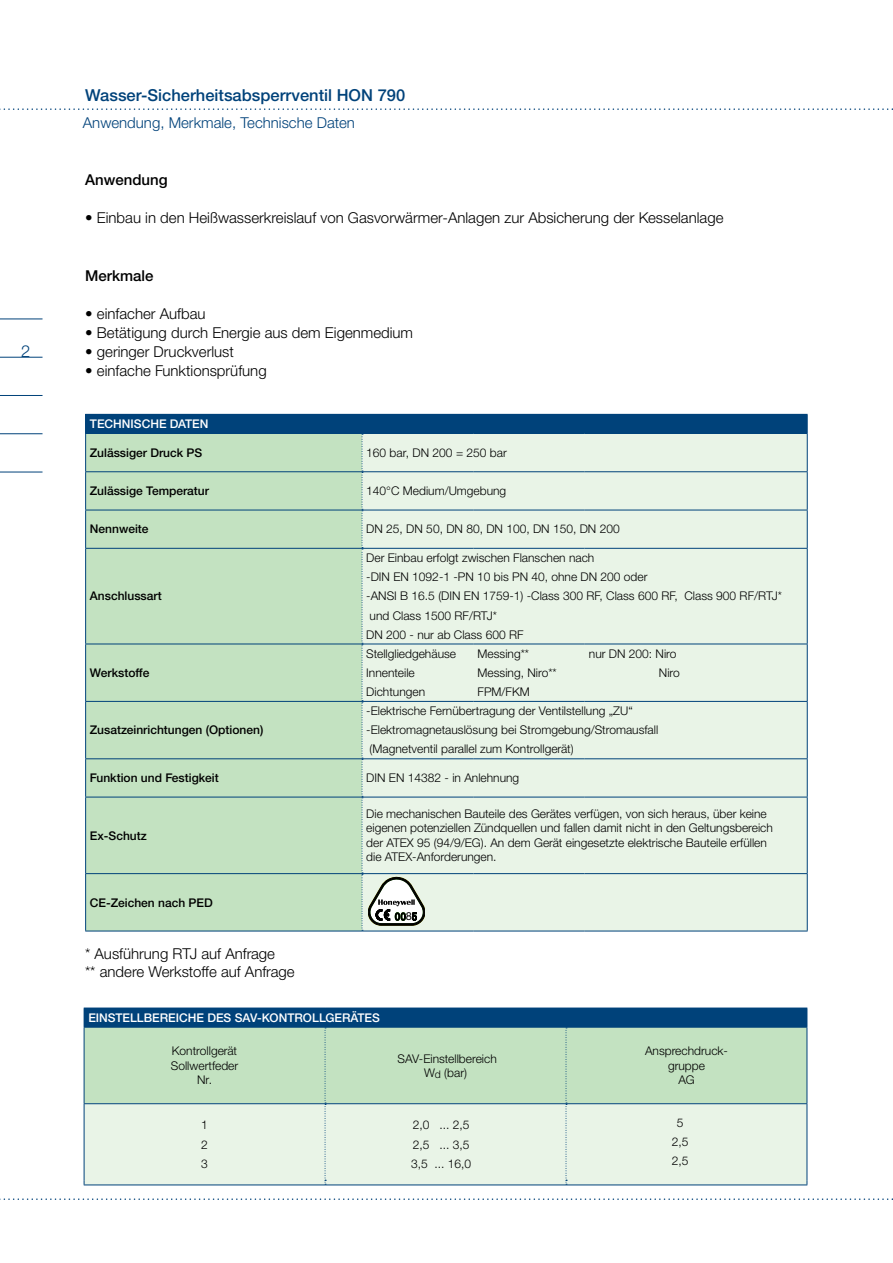
<style>
.page{position:relative;width:893px;height:1263px;background:#fff}
.page>*{position:absolute;margin:0;border:0;box-sizing:border-box;transform-origin:0 0}
.t1{font:500 16.5px "Helvetica Neue LTW1 G";color:#00427a}
.t2{font:300 16.5px "Helvetica Neue LTW1 G";color:#00427a}
.t3{font:300 15px/18px "Helvetica Neue LTW1 G";color:#000}
.t4{font:300 15px "Helvetica Neue LTW1 G";color:#00427a}
.t5{font:500 15px "Helvetica Neue LTW1 G";color:#000}
.t6{font:300 12px/19.2px "Helvetica Neue LTW1 G";color:#000}
.t7{font:500 12px "Helvetica Neue LTW1 G";color:#000}
.t8{font:500 12px "Helvetica Neue LTW1 G";color:#fff}
.t9{font:11.1px "Helvetica Neue LTW1 G";color:#000}
</style>
<div class="page">
<hr style="left:0;top:319px;width:43px;height:1px;background:#00427a">
<hr style="left:0;top:357px;width:43px;height:1px;background:#00427a">
<hr style="left:0;top:395px;width:43px;height:1px;background:#00427a">
<hr style="left:0;top:433px;width:43px;height:1px;background:#00427a">
<hr style="left:0;top:472px;width:43px;height:1px;background:#00427a">
<svg style="left:0;top:108px;width:893px;height:2px"></svg>
<svg style="left:0;top:1198px;width:893px;height:2px"></svg>
<div style="left:86px;top:414px;width:721px;height:19px;background:#00427a"></div>
<div style="left:86px;top:434px;width:276px;height:497px;background:#c3e2c1"></div>
<div style="left:428px;top:434px;width:379px;height:497px;background:#e9f4e7"></div>
<hr style="left:85px;top:414px;width:277px;height:1px;background:#00427a">
<svg style="left:85px;top:415px;width:1px;height:18px"></svg>
<hr style="left:585px;top:414px;width:223px;height:1px;background:#00427a">
<svg style="left:807px;top:415px;width:1px;height:18px"></svg>
<hr style="left:85px;top:433px;width:277px;height:1px;background:#00427a">
<hr style="left:85px;top:434px;width:1px;height:37px;background:#00427a">
<hr style="left:362px;top:433px;width:111px;height:1px;background:#00427a">
<hr style="left:473px;top:433px;width:112px;height:1px;background:#00427a">
<hr style="left:585px;top:433px;width:223px;height:1px;background:#00427a">
<hr style="left:807px;top:434px;width:1px;height:37px;background:#00427a">
<hr style="left:85px;top:472px;width:1px;height:38px;background:#00427a">
<hr style="left:807px;top:472px;width:1px;height:38px;background:#00427a">
<hr style="left:85px;top:510px;width:1px;height:38px;background:#00427a">
<hr style="left:807px;top:510px;width:1px;height:38px;background:#00427a">
<hr style="left:85px;top:549px;width:1px;height:95px;background:#00427a">
<hr style="left:807px;top:549px;width:1px;height:95px;background:#00427a">
<hr style="left:85px;top:644px;width:1px;height:57px;background:#00427a">
<hr style="left:807px;top:644px;width:1px;height:57px;background:#00427a">
<hr style="left:85px;top:702px;width:1px;height:56px;background:#00427a">
<hr style="left:807px;top:702px;width:1px;height:56px;background:#00427a">
<hr style="left:85px;top:759px;width:1px;height:38px;background:#00427a">
<hr style="left:807px;top:759px;width:1px;height:38px;background:#00427a">
<hr style="left:85px;top:797px;width:1px;height:76px;background:#00427a">
<hr style="left:807px;top:797px;width:1px;height:76px;background:#00427a">
<hr style="left:85px;top:874px;width:1px;height:57px;background:#00427a">
<hr style="left:807px;top:874px;width:1px;height:57px;background:#00427a">
<hr style="left:85px;top:471px;width:277px;height:1px;background:#00427a">
<hr style="left:362px;top:471px;width:111px;height:1px;background:#00427a">
<hr style="left:473px;top:471px;width:112px;height:1px;background:#00427a">
<hr style="left:585px;top:471px;width:223px;height:1px;background:#00427a">
<hr style="left:85px;top:510px;width:277px;height:1px;background:#00427a">
<hr style="left:362px;top:510px;width:111px;height:1px;background:#00427a">
<hr style="left:473px;top:510px;width:112px;height:1px;background:#00427a">
<hr style="left:585px;top:510px;width:223px;height:1px;background:#00427a">
<hr style="left:85px;top:548px;width:277px;height:1px;background:#00427a">
<hr style="left:362px;top:548px;width:111px;height:1px;background:#00427a">
<hr style="left:473px;top:548px;width:112px;height:1px;background:#00427a">
<hr style="left:585px;top:548px;width:223px;height:1px;background:#00427a">
<hr style="left:85px;top:644px;width:277px;height:1px;background:#00427a">
<hr style="left:362px;top:644px;width:111px;height:1px;background:#00427a">
<hr style="left:473px;top:644px;width:112px;height:1px;background:#00427a">
<hr style="left:585px;top:644px;width:223px;height:1px;background:#00427a">
<hr style="left:85px;top:701px;width:277px;height:1px;background:#00427a">
<hr style="left:362px;top:701px;width:111px;height:1px;background:#00427a">
<hr style="left:473px;top:701px;width:112px;height:1px;background:#00427a">
<hr style="left:585px;top:701px;width:223px;height:1px;background:#00427a">
<hr style="left:85px;top:758px;width:277px;height:1px;background:#00427a">
<hr style="left:362px;top:758px;width:111px;height:1px;background:#00427a">
<hr style="left:473px;top:758px;width:112px;height:1px;background:#00427a">
<hr style="left:585px;top:758px;width:223px;height:1px;background:#00427a">
<hr style="left:85px;top:797px;width:277px;height:1px;background:#00427a">
<hr style="left:362px;top:797px;width:111px;height:1px;background:#00427a">
<hr style="left:473px;top:797px;width:112px;height:1px;background:#00427a">
<hr style="left:585px;top:797px;width:223px;height:1px;background:#00427a">
<hr style="left:85px;top:873px;width:277px;height:1px;background:#00427a">
<hr style="left:362px;top:873px;width:111px;height:1px;background:#00427a">
<hr style="left:473px;top:873px;width:112px;height:1px;background:#00427a">
<hr style="left:585px;top:873px;width:223px;height:1px;background:#00427a">
<hr style="left:85px;top:931px;width:277px;height:1px;background:#00427a">
<hr style="left:362px;top:931px;width:111px;height:1px;background:#00427a">
<hr style="left:473px;top:931px;width:112px;height:1px;background:#00427a">
<hr style="left:585px;top:931px;width:223px;height:1px;background:#00427a">
<div style="left:84px;top:1008px;width:723px;height:19px;background:#00427a"></div>
<div style="left:85px;top:1028px;width:722px;height:75px;background:#c3e2c1"></div>
<div style="left:85px;top:1104px;width:722px;height:80px;background:#e9f4e7"></div>
<svg style="left:807px;top:1008px;width:1px;height:19px"></svg>
<hr style="left:84px;top:1027px;width:241px;height:1px;background:#00427a">
<hr style="left:84px;top:1027px;width:1px;height:76px;background:#00427a">
<hr style="left:325px;top:1027px;width:241px;height:1px;background:#00427a">
<hr style="left:566px;top:1027px;width:241px;height:1px;background:#00427a">
<hr style="left:807px;top:1027px;width:1px;height:76px;background:#00427a">
<hr style="left:84px;top:1103px;width:241px;height:1px;background:#00427a">
<hr style="left:84px;top:1104px;width:1px;height:76px;background:#00427a">
<hr style="left:325px;top:1103px;width:241px;height:1px;background:#00427a">
<hr style="left:566px;top:1103px;width:241px;height:1px;background:#00427a">
<hr style="left:807px;top:1104px;width:1px;height:76px;background:#00427a">
<hr style="left:84px;top:1184px;width:241px;height:1px;background:#00427a">
<hr style="left:325px;top:1184px;width:241px;height:1px;background:#00427a">
<hr style="left:566px;top:1184px;width:241px;height:1px;background:#00427a">
<svg style="left:325px;top:1027px;width:1px;height:158px"></svg>
<svg style="left:566px;top:1027px;width:1px;height:158px"></svg>
<svg style="left:362px;top:434px;width:66px;height:497px;background:#deeadf"></svg>
<h1 class="t2" style="left:21px;top:341px;width:11px">2</h1>
<h1 class="t1" style="left:85px;top:85px;width:322px">Wasser-sicherheitsabsperrventil HON 790</h1>
<p class="t4" style="left:83px;top:113px;width:274px">Anwendung, Merkmale, Technische Daten</p>
<p class="t5" style="left:85px;top:171px;width:84px">Anwendung</p>
<p class="t3" style="left:85px;top:209px;width:640px">• Einbau in den Heißwasserkreislauf von Gasvorwärmer-Anlagen zur Absicherung der Kesselanlage</p>
<p class="t5" style="left:85px;top:266px;width:70px">Merkmale</p>
<p class="t3" style="left:85px;top:305px;width:122px">• einfacher Aufbau</p>
<p class="t3" style="left:85px;top:324px;width:329px">• Betätigung durch Energie aus dem Eigenmedium</p>
<p class="t3" style="left:85px;top:343px;width:150px">• geringer Druckverlust</p>
<p class="t3" style="left:85px;top:362px;width:183px">• einfache Funktionsprüfung</p>
<p class="t8" style="left:90px;top:417px;width:120px">technische daten</p>
<p class="t7" style="left:90px;top:445px;width:113px">Zulässiger Druck PS</p>
<p class="t6" style="left:366px;top:443px;width:142px">160 bar, DN 200 = 250 bar</p>
<p class="t7" style="left:90px;top:484px;width:121px">Zulässige Temperatur</p>
<p class="t6" style="left:366px;top:481px;width:141px">140°C Medium/Umgebung</p>
<p class="t7" style="left:90px;top:522px;width:60px">Nennweite</p>
<p class="t6" style="left:366px;top:519px;width:255px">DN 25, DN 50, DN 80, DN 100, DN 150, DN 200</p>
<p class="t7" style="left:90px;top:589px;width:73px">Anschlussart</p>
<p class="t7" style="left:90px;top:665px;width:61px">Werkstoffe</p>
<p class="t7" style="left:90px;top:723px;width:175px">Zusatzeinrichtungen (Optionen)</p>
<p class="t6" style="left:366px;top:548px;width:417px">Der Einbau erfolgt zwischen Flanschen nach<br>-DIN EN 1092-1 -PN 10 bis PN 40, ohne DN 200 oder<br>-ANSI B 16.5 (DIN EN 1759-1) -Class 300 RF, Class 600 RF, Class 900 RF/RTJ* und Class 1500 RF/RTJ*<br>DN 200 - nur ab Class 600 RF</p>
<p class="t6" style="left:366px;top:644px;width:91px">Stellgliedgehäuse<br>Innenteile<br>Dichtungen</p>
<p class="t6" style="left:478px;top:644px;width:81px">Messing**<br>Messing, Niro**<br>FPM/FKM</p>
<p class="t6" style="left:589px;top:644px;width:93px;text-align:right">nur DN 200: Niro<br>Niro</p>
<p class="t6" style="left:366px;top:701px;width:293px">-Elektrische Fernübertragung der Ventilstellung „ZU“ -Elektromagnetauslösung bei Stromgebung/Stromausfall (Magnetventil parallel zum Kontrollgerät)</p>
<p class="t7" style="left:90px;top:771px;width:130px">Funktion und Festigkeit</p>
<p class="t6" style="left:366px;top:768px;width:154px">DIN EN 14382 - in Anlehnung</p>
<p class="t7" style="left:90px;top:828px;width:58px">Ex-Schutz</p>
<p class="t7" style="left:90px;top:895px;width:116px">CE-Zeichen nach PED</p>
<p class="t3" style="left:85px;top:945px;width:211px">* Ausführung RTJ auf Anfrage<br>** andere Werkstoffe auf Anfrage</p>
<p class="t6" style="left:366px;top:806px;width:408px;line-height:14.4px">Die mechanischen Bauteile des Gerätes verfügen, von sich heraus, über keine eigenen potenziellen Zündquellen und fallen damit nicht in den Geltungsbereich der ATEX 95 (94/9/EG). An dem Gerät eingesetzte elektrische Bauteile erfüllen die ATEX-Anforderungen.</p>
<p class="t9" style="left:406px;top:909px;width:8px">8</p>
<p class="t8" style="left:88px;top:1010px;width:293px">einstellbereiche des sav-kontrollgerätes</p>
<p class="t6" style="left:171px;top:1044px;width:69px;line-height:14.4px;text-align:center">Kontrollgerät<br>Sollwertfeder<br>Nr.</p>
<p class="t6" style="left:398px;top:1051px;width:101px;line-height:14.4px;text-align:center">SAV-Einstellbereich<br>W<sub>d</sub> (bar)</p>
<p class="t6" style="left:645px;top:1044px;width:84px;line-height:14.4px;text-align:center">Ansprechdruck&shy;gruppe<br>AG</p>
<p class="t6" style="left:201px;top:1115px;width:8px;text-align:justify">1<br>2<br>3</p>
<p class="t6" style="left:411px;top:1115px;width:62px">2,0 ... 2,5<br>2,5 ... 3,5<br>3,5 ... 16,0</p>
<p class="t6" style="left:672px;top:1113px;width:18px;text-align:center">5<br>2,5<br>2,5</p>
</div>
